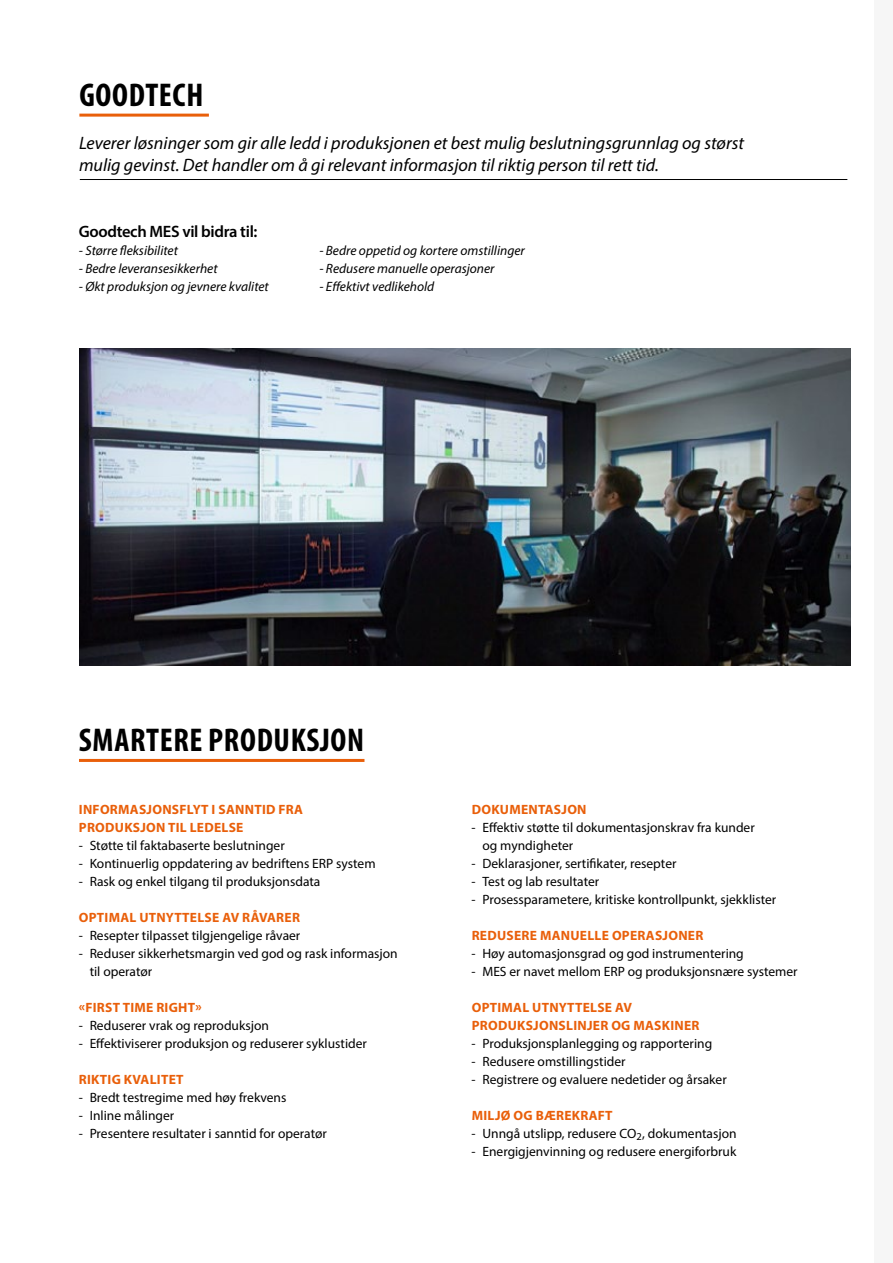
<style>
.page{position:relative;width:893px;height:1263px;background:#fff}
.page>*{position:absolute;margin:0;border:0;box-sizing:border-box;transform-origin:0 0}
.t1{font:700 condensed 33px "Myriad Pro";letter-spacing:.02em;color:#000}
.t2{font:italic 18px/21.6px "Myriad Pro";color:#000}
.t3{font:600 16.5px "Myriad Pro";letter-spacing:-.02em;color:#000}
.t4{font:13.5px/18px "Myriad Pro";color:#000}
.t5{font:700 13.5px/18px "Myriad Pro";letter-spacing:.02em;color:#e95f0a}
.t6{font:italic 13.5px "Myriad Pro";color:#000}
</style>
<div class="page">
<hr style="left:79px;top:759px;width:285px;height:3px;background:#e95f0a">
<div style="left:875px;top:0;width:18px;height:1263px;background:#f6f6f6"></div>
<hr style="left:80px;top:179px;width:767px;height:1px;background:#000">
<hr style="left:79px;top:114px;width:130px;height:3px;background:#e95f0a">
<img style="left:79px;top:348px;width:771px;height:317px">
<h1 class="t1" style="left:79px;top:74px;width:125px">GOODTECH</h1>
<h2 class="t2" style="left:79px;top:132px;width:666px">Leverer løsninger som gir alle ledd i produksjonen et best mulig beslutningsgrunnlag og størst mulig gevinst. Det handler om å gi relevant informasjon til riktig person til rett tid.</h2>
<p class="t3" style="left:79px;top:221px;width:180px">Goodtech MES vil bidra til:</p>
<p class="t6" style="left:79px;top:242px;width:101px">- Større fleksibilitet</p>
<p class="t6" style="left:79px;top:260px;width:140px">- Bedre leveransesikkerhet</p>
<p class="t6" style="left:79px;top:278px;width:192px">- Økt produksjon og jevnere kvalitet</p>
<p class="t6" style="left:319px;top:242px;width:207px">- Bedre oppetid og kortere omstillinger</p>
<p class="t6" style="left:319px;top:260px;width:177px">- Redusere manuelle operasjoner</p>
<p class="t6" style="left:319px;top:278px;width:116px">- Effektivt vedlikehold</p>
<h1 class="t1" style="left:79px;top:720px;width:287px">SMARTERE PRODUKSJON</h1>
<p class="t5" style="left:79px;top:800px;width:226px">INFORMASJONSFLYT I SANNTID FRA<br>PRODUKSJON TIL LEDELSE</p>
<p class="t4" style="left:79px;top:837px;width:208px">- Støtte til faktabaserte beslutninger</p>
<p class="t4" style="left:79px;top:855px;width:298px">- Kontinuerlig oppdatering av bedriftens ERP system</p>
<p class="t4" style="left:79px;top:873px;width:243px">- Rask og enkel tilgang til produksjonsdata</p>
<p class="t5" style="left:79px;top:908px;width:223px">OPTIMAL UTNYTTELSE AV RÅVARER</p>
<p class="t4" style="left:79px;top:927px;width:223px">- Resepter tilpasset tilgjengelige råvaer</p>
<p class="t4" style="left:90px;top:945px;width:310px;text-indent:-11px">- Reduser sikkerhetsmargin ved god og rask informasjon til operatør</p>
<p class="t5" style="left:79px;top:998px;width:124px">«FIRST TIME RIGHT»</p>
<p class="t4" style="left:79px;top:1017px;width:192px">- Reduserer vrak og reproduksjon</p>
<p class="t4" style="left:79px;top:1035px;width:290px">- Effektiviserer produksjon og reduserer syklustider</p>
<p class="t5" style="left:79px;top:1070px;width:106px">RIKTIG KVALITET</p>
<p class="t4" style="left:79px;top:1089px;width:209px">- Bredt testregime med høy frekvens</p>
<p class="t4" style="left:79px;top:1107px;width:97px">- Inline målinger</p>
<p class="t4" style="left:79px;top:1125px;width:250px">- Presentere resultater i sanntid for operatør</p>
<p class="t5" style="left:472px;top:800px;width:116px">DOKUMENTASJON</p>
<p class="t4" style="left:482px;top:819px;width:274px;text-indent:-11px">- Effektiv støtte til dokumentasjonskrav fra kunder og myndigheter</p>
<p class="t4" style="left:472px;top:855px;width:206px">- Deklarasjoner, sertifikater, resepter</p>
<p class="t4" style="left:472px;top:873px;width:129px">- Test og lab resultater</p>
<p class="t4" style="left:472px;top:891px;width:306px">- Prosessparametere, kritiske kontrollpunkt, sjekklister</p>
<p class="t5" style="left:472px;top:926px;width:233px">REDUSERE MANUELLE OPERASJONER</p>
<p class="t4" style="left:472px;top:945px;width:274px">- Høy automasjonsgrad og god instrumentering</p>
<p class="t4" style="left:472px;top:963px;width:328px">- MES er navet mellom ERP og produksjonsnære systemer</p>
<p class="t5" style="left:472px;top:998px;width:229px">OPTIMAL UTNYTTELSE AV<br>PRODUKSJONSLINJER OG MASKINER</p>
<p class="t4" style="left:472px;top:1035px;width:242px">- Produksjonsplanlegging og rapportering</p>
<p class="t4" style="left:472px;top:1053px;width:156px">- Redusere omstillingstider</p>
<p class="t4" style="left:472px;top:1071px;width:257px">- Registrere og evaluere nedetider og årsaker</p>
<p class="t5" style="left:472px;top:1106px;width:142px">MILJØ OG BÆREKRAFT</p>
<p class="t4" style="left:472px;top:1125px;width:267px">- Unngå utslipp, redusere CO<sub>2</sub>, dokumentasjon</p>
<p class="t4" style="left:472px;top:1143px;width:266px">- Energigjenvinning og redusere energiforbruk</p>
</div>
